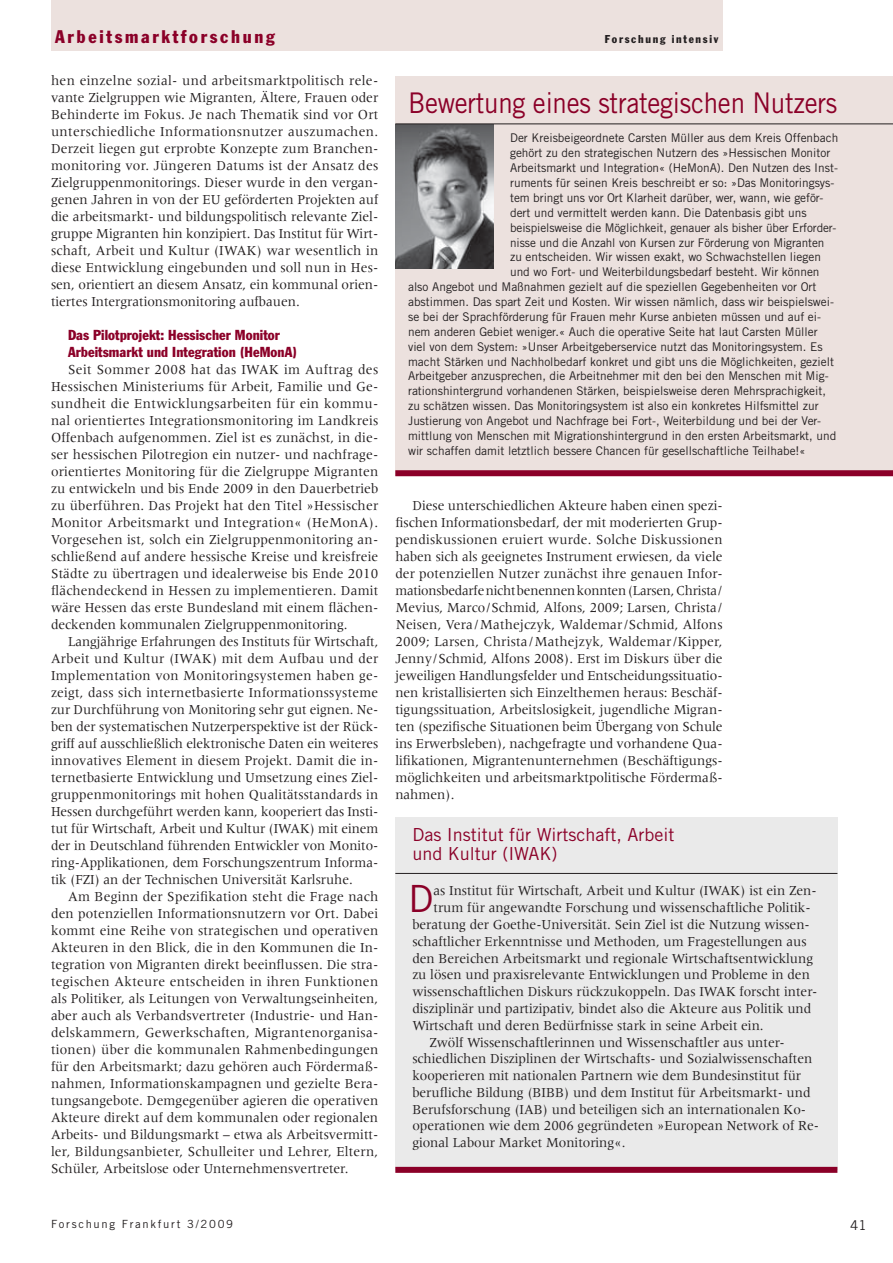
<style>
.page{position:relative;width:893px;height:1263px;background:#fff}
.page>*{position:absolute;margin:0;border:0;box-sizing:border-box;transform-origin:0 0}
.t1{font:37.5px "Trade Gothic";color:#8b0028}
.t2{font:28.5px "Trade Gothic";letter-spacing:-.01em;color:#8b0028;scale:.91 1}
.t3{font:18px/19.5px "Trade Gothic";color:#8b0028}
.t4{font:condensed 18px "Franklin Gothic";letter-spacing:.15em;color:#8b0028}
.t5{font:14.25px/17px "Meridien";color:#231f20;text-align:justify;scale:.95 1}
.t6{font:14.25px/17px "Meridien";color:#231f20;text-align:justify;scale:.94 1}
.t7{font:condensed 14.25px/17px "Franklin Gothic";letter-spacing:.005em;color:#8b0028}
.t8{font:13.5px "Trade Gothic";color:#231f20}
.t9{font:12px "Trade Gothic";color:#231f20}
.t10{font:11.25px "Trade Gothic";letter-spacing:.15em;color:#231f20}
.t11{font:condensed 11.25px "Franklin Gothic";letter-spacing:.15em;color:#231f20}
</style>
<div class="page">
<div style="left:51px;top:0;width:672px;height:51px;background:#ece1de"></div>
<div style="left:395px;top:817px;width:442px;height:353px;background:#eaeaea"></div>
<div style="left:395px;top:1167px;width:442px;height:6px;background:#8b0028"></div>
<hr style="left:395px;top:873px;width:442px;height:1px;background:#231f20">
<div style="left:395px;top:77px;width:498px;height:399px;background:#ece1de"></div>
<img style="left:395px;top:125px;width:98px;height:144px">
<hr style="left:395px;top:124px;width:498px;height:1px;background:#231f20">
<div style="left:395px;top:470px;width:498px;height:6px;background:#8b0028"></div>
<p class="t4" style="left:55px;top:30px;width:221px">Arbeitsmarktforschung</p>
<p class="t5" style="left:51px;top:73px;width:346px">hen einzelne sozial- und arbeitsmarktpolitisch rele&shy;vante Zielgruppen wie Migranten, Ältere, Frauen oder Behinderte im Fokus. Je nach Thematik sind vor Ort unterschiedliche Informationsnutzer auszumachen.<br>Derzeit liegen gut erprobte Konzepte zum Branchen&shy;monitoring vor. Jüngeren Datums ist der Ansatz des Zielgruppenmonitorings. Dieser wurde in den vergan&shy;genen Jahren in von der EU geförderten Projekten auf die arbeitsmarkt- und bildungspolitisch relevante Ziel&shy;gruppe Migranten hin konzipiert. Das Institut für Wirt&shy;schaft, Arbeit und Kultur (IWAK) war wesentlich in diese Entwicklung eingebunden und soll nun in Hes&shy;sen, orientiert an diesem Ansatz, ein kommunal orien&shy;tiertes Intergrationsmonitoring aufbauen.</p>
<p class="t7" style="left:68px;top:328px;width:231px">Das Pilotprojekt: Hessischer Monitor<br>Arbeitsmarkt und Integration (HeMonA)</p>
<p class="t5" style="left:51px;top:362px;width:346px;text-indent:17px">Seit Sommer 2008 hat das IWAK im Auftrag des Hessischen Ministeriums für Arbeit, Familie und Ge&shy;sundheit die Entwicklungsarbeiten für ein kommu&shy;nal orientiertes Integrationsmonitoring im Landkreis Offenbach aufgenommen. Ziel ist es zunächst, in die&shy;ser hessischen Pilotregion ein nutzer- und nachfrage&shy;orientiertes Monitoring für die Zielgruppe Migranten zu entwickeln und bis Ende 2009 in den Dauerbetrieb zu überführen. Das Projekt hat den Titel »Hessischer Monitor Arbeitsmarkt und Integration« (HeMonA).<br>Vorgesehen ist, solch ein Zielgruppenmonitoring an&shy;schließend auf andere hessische Kreise und kreisfreie Städte zu übertragen und idealerweise bis Ende 2010 flächendeckend in Hessen zu implementieren. Damit wäre Hessen das erste Bundesland mit einem flächen&shy;deckenden kommunalen Zielgruppenmonitoring.</p>
<p class="t6" style="left:51px;top:634px;width:350px;text-indent:17px">Langjährige Erfahrungen des Instituts für Wirtschaft, Arbeit und Kultur (IWAK) mit dem Aufbau und der Implementation von Monitoringsystemen haben ge&shy;zeigt, dass sich internetbasierte Informationssysteme zur Durchführung von Monitoring sehr gut eignen. Ne&shy;ben der systematischen Nutzerperspektive ist der Rück&shy;griff auf ausschließlich elektronische Daten ein weiteres innovatives Element in diesem Projekt. Damit die in&shy;ternetbasierte Entwicklung und Umsetzung eines Ziel&shy;gruppenmonitorings mit hohen Qualitätsstandards in Hessen durchgeführt werden kann, kooperiert das Insti&shy;tut für Wirtschaft, Arbeit und Kultur (IWAK) mit einem der in Deutschland führenden Entwickler von Monito&shy;ring-Applikationen, dem Forschungszentrum Informa&shy;tik (FZI) an der Technischen Universität Karlsruhe.</p>
<p class="t5" style="left:51px;top:889px;width:346px;text-indent:17px">Am Beginn der Spezifikation steht die Frage nach den potenziellen Informationsnutzern vor Ort. Dabei kommt eine Reihe von strategischen und operativen Akteuren in den Blick, die in den Kommunen die In&shy;tegration von Migranten direkt beeinflussen. Die stra&shy;tegischen Akteure entscheiden in ihren Funktionen als Politiker, als Leitungen von Verwaltungseinheiten, aber auch als Verbandsvertreter (Industrie- und Han&shy;delskammern, Gewerkschaften, Migrantenorganisa&shy;tionen) über die kommunalen Rahmenbedingungen für den Arbeitsmarkt; dazu gehören auch Fördermaß&shy;nahmen, Informationskampagnen und gezielte Bera&shy;tungsangebote. Demgegenüber agieren die operativen Akteure direkt auf dem kommunalen oder regionalen Arbeits- und Bildungsmarkt – etwa als Arbeitsvermitt&shy;ler, Bildungsanbieter, Schulleiter und Lehrer, Eltern, Schüler, Arbeitslose oder Unternehmensvertreter.</p>
<p class="t11" style="left:605px;top:35px;width:115px">Forschung intensiv</p>
<h2 class="t2" style="left:408px;top:92px;width:473px">Bewertung eines strategischen Nutzers</h2>
<p class="t9" style="left:510px;top:134px;width:330px">Der Kreisbeigeordnete Carsten Müller aus dem Kreis Offenbach</p>
<p class="t9" style="left:510px;top:149px;width:322px">gehört zu den strategischen Nutzern des »Hessischen Mo nitor</p>
<p class="t9" style="left:510px;top:163px;width:329px">Arbeitsmarkt und Integration« (HeMonA). Den Nutzen des Inst-</p>
<p class="t9" style="left:510px;top:178px;width:326px">ruments für seinen Kreis beschreibt er so: »Das Monitoringsys-</p>
<p class="t9" style="left:510px;top:193px;width:315px">tem bringt uns vor Ort Klarheit darüber, wer, wann, wie geför-</p>
<p class="t9" style="left:510px;top:208px;width:298px">dert und vermittelt werden kann. Die Datenbasis gibt uns</p>
<p class="t9" style="left:510px;top:223px;width:328px">beispielsweise die Möglichkeit, genauer als bisher über Erforder-</p>
<p class="t9" style="left:510px;top:238px;width:316px">nisse und die Anzahl von Kursen zur Förderung von Migranten</p>
<p class="t9" style="left:510px;top:253px;width:312px">zu entscheiden. Wir wissen exakt, wo Schwachstellen liegen</p>
<p class="t9" style="left:510px;top:268px;width:311px">und wo Fort- und Weiterbildungsbedarf besteht. Wir können</p>
<p class="t9" style="left:408px;top:282px;width:410px">also Angebot und Maßnahmen gezielt auf die speziellen Gegebenheiten vor Ort</p>
<p class="t9" style="left:408px;top:297px;width:427px">abstimmen. Das spart Zeit und Kosten. Wir wissen nämlich, dass wir beispielswei-</p>
<p class="t9" style="left:408px;top:312px;width:414px">se bei der Sprachförderung für Frauen mehr Kurse anbieten müssen und auf ei-</p>
<p class="t9" style="left:408px;top:327px;width:411px">nem anderen Gebiet weniger.« Auch die operative Seite hat laut Carsten Müller</p>
<p class="t9" style="left:408px;top:342px;width:416px">viel von dem System: »Unser Arbeitgeberservice nutzt das Monitoringsystem. Es</p>
<p class="t9" style="left:408px;top:357px;width:427px">macht Stärken und Nachholbedarf konkret und gibt uns die Möglichkeiten, gezielt</p>
<p class="t9" style="left:408px;top:372px;width:422px">Arbeitgeber anzusprechen, die Arbeitnehmer mit den bei den Menschen mit Mig-</p>
<p class="t9" style="left:408px;top:387px;width:419px">rationshintergrund vorhandenen Stärken, beispielsweise deren Mehrsprachigkeit,</p>
<p class="t9" style="left:408px;top:401px;width:412px">zu schätzen wissen. Das Monitoringsystem ist also ein konkretes Hilfsmittel zur</p>
<p class="t9" style="left:408px;top:416px;width:414px">Justierung von Angebot und Nachfrage bei Fort-, Weiterbildung und bei der Ver-</p>
<p class="t9" style="left:408px;top:431px;width:430px">mittlung von Menschen mit Migrationshintergrund in den ersten Arbeitsmarkt, und</p>
<p class="t9" style="left:408px;top:446px;width:399px">wir schaffen damit letztlich bessere Chancen für gesellschaftliche Teilhabe!«</p>
<p class="t5" style="left:395px;top:498px;width:346px;text-indent:17px">Diese unterschiedlichen Akteure haben einen spezi&shy;fischen Informationsbedarf, der mit moderierten Grup&shy;pendiskussionen eruiert wurde. Solche Diskussionen haben sich als geeignetes Instrument erwiesen, da viele der potenziellen Nutzer zunächst ihre genauen Infor&shy;mationsbedarfe nicht benennen konnten (Larsen, Christa / Mevius, Marco / Schmid, Alfons, 2009; Larsen, Christa / Neisen, Vera / Mathejczyk, Waldemar /Schmid, Alfons 2009; Larsen, Christa / Mathejzyk, Waldemar /Kipper, Jenny / Schmid, Alfons 2008). Erst im Diskurs über die jeweiligen Handlungsfelder und Entscheidungssituatio&shy;nen kristallisierten sich Einzelthemen heraus: Beschäf&shy;tigungssituation, Arbeitslosigkeit, jugendliche Migran&shy;ten (spezifische Situationen beim Übergang von Schule ins Erwerbsleben), nachgefragte und vorhandene Qua&shy;lifikationen, Migrantenunternehmen (Beschäftigungs&shy;möglichkeiten und arbeitsmarktpolitische Fördermaß&shy;nahmen).</p>
<p class="t3" style="left:412px;top:826px;width:263px">Das Institut für Wirtschaft, Arbeit und Kultur (IWAK)</p>
<h1 class="t1" style="left:409px;top:885px;width:27px">D</h1>
<p class="t5" style="left:433px;top:883px;width:405px">as Institut für Wirtschaft, Arbeit und Kultur (IWAK) ist ein Zen-</p>
<p class="t5" style="left:433px;top:900px;width:398px">trum für angewandte Forschung und wissenschaftliche Politik-</p>
<p class="t5" style="left:412px;top:917px;width:420px">beratung der Goethe-Universität. Sein Ziel ist die Nutzung wissen-</p>
<p class="t5" style="left:412px;top:934px;width:417px">schaftlicher Erkenntnisse und Methoden, um Fragestellungen aus</p>
<p class="t5" style="left:412px;top:951px;width:423px">den Bereichen Arbeitsmarkt und regionale Wirtschaftsentwicklung</p>
<p class="t5" style="left:412px;top:967px;width:420px">zu lösen und praxisrelevante Entwicklungen und Probleme in den</p>
<p class="t5" style="left:412px;top:984px;width:428px">wissenschaftlichen Diskurs rückzukoppeln. Das IWAK forscht inter-</p>
<p class="t5" style="left:412px;top:1001px;width:421px">disziplinär und partizipativ, bindet also die Akteure aus Politik und</p>
<p class="t5" style="left:412px;top:1018px;width:371px">Wirtschaft und deren Bedürfnisse stark in seine Arbeit ein.</p>
<p class="t5" style="left:429px;top:1035px;width:376px">Zwölf Wissenschaftlerinnen und Wissenschaftler aus unter-</p>
<p class="t5" style="left:412px;top:1051px;width:423px">schiedlichen Disziplinen der Wirtschafts- und Sozialwissenschaften</p>
<p class="t5" style="left:412px;top:1068px;width:411px">kooperieren mit nationalen Partnern wie dem Bundesinstitut für</p>
<p class="t5" style="left:412px;top:1085px;width:421px">berufliche Bildung (BIBB) und dem Institut für Arbeitsmarkt- und</p>
<p class="t5" style="left:412px;top:1102px;width:416px">Berufsforschung (IAB) und beteiligen sich an internationalen Ko-</p>
<p class="t5" style="left:412px;top:1119px;width:430px">operationen wie dem 2006 gegründeten »European Network of Re-</p>
<p class="t5" style="left:412px;top:1135px;width:226px">gional Labour Market Monitoring«.</p>
<p class="t10" style="left:51px;top:1220px;width:184px">Forschung Frankfurt 3/2009</p>
<p class="t8" style="left:850px;top:1220px;width:18px">41</p>
</div>
